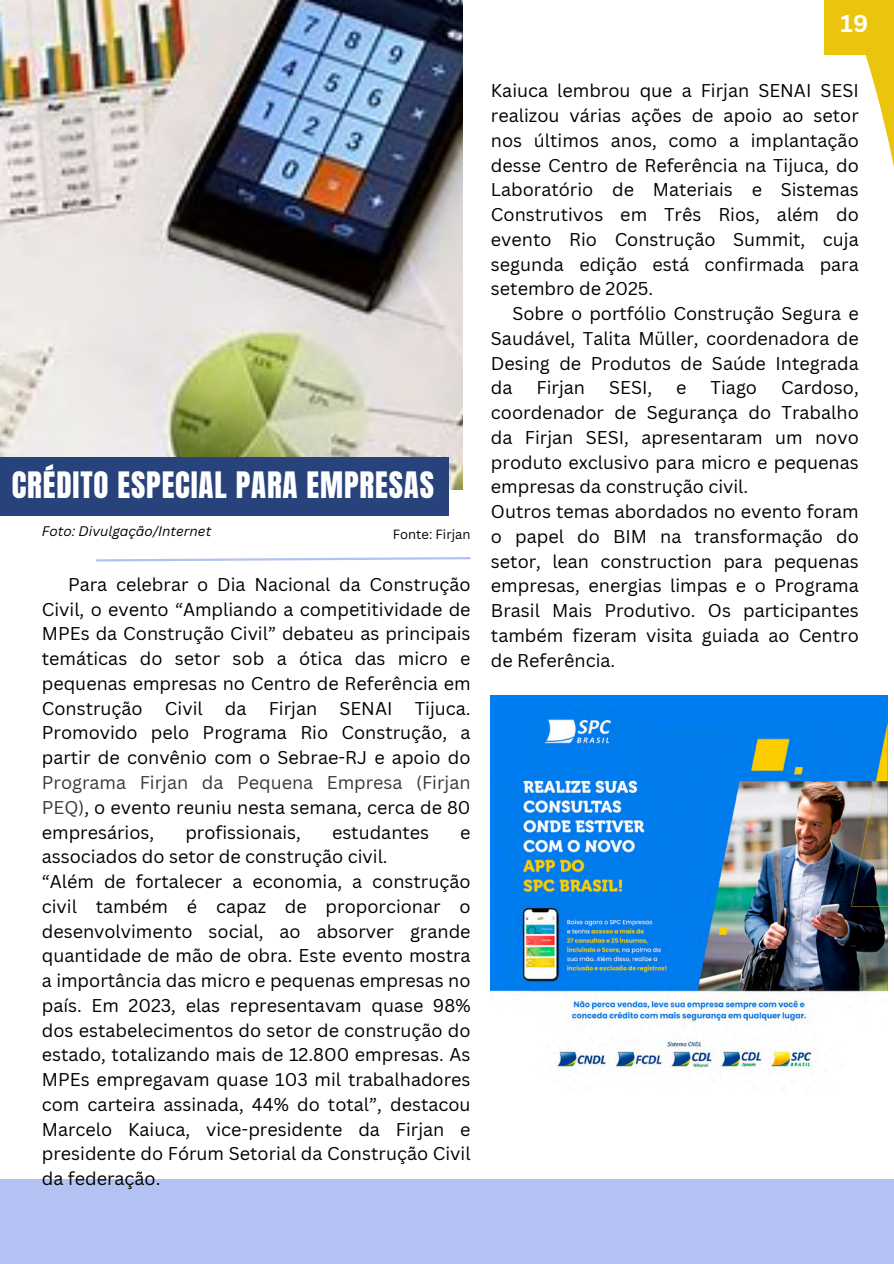
<style>
.page{position:relative;width:894px;height:1264px;background:#fff}
.page>*{position:absolute;margin:0;border:0;box-sizing:border-box;transform-origin:0 0}
.t1{font:30.9px "Anton";letter-spacing:.025em;color:#fff}
.t2{font:700 23.7px "Canva Sans";color:#fff}
.t3{font:18px/24.8px "Canva Sans";color:#000}
.t4{font:italic 13.5px "Canva Sans";color:#000}
.t5{font:13.05px "Canva Sans";color:#000}
.s1{color:#393939}
</style>
<div class="page">
<svg style="left:96px;top:557px;width:375px;height:5px"></svg>
<img style="left:0;top:0;width:462px;height:489px">
<svg style="left:865px;top:55px;width:28px;height:108px"></svg>
<div style="left:823px;top:0;width:70px;height:55px;background:#ebc50d"></div>
<svg style="left:490px;top:754px;width:1px;height:15px"></svg>
<div style="left:0;top:1179px;width:893px;height:84px;background:#b3c2f2"></div>
<img style="left:491px;top:695px;width:396px;height:373px">
<div style="left:0;top:457px;width:448px;height:59px;background:#28437c"></div>
<p class="t1" style="left:12px;top:463px;width:423px">CRÉDITO ESPECIAL PARA EMPRESAS</p>
<h3 class="t4" style="left:42px;top:521px;width:171px">Foto: Divulgação/Internet</h3>
<h1 class="t5" style="left:392px;top:525px;width:79px">Fonte: Firjan</h1>
<p class="t3" style="left:42px;top:571px;width:430px;text-align:justify;text-indent:26px">Para celebrar o Dia Nacional da Construção Civil, o evento “Ampliando a competitividade de MPEs da Construção Civil” debateu as principais temáticas do setor sob a ótica das micro e pequenas empresas no Centro de Referência em Construção Civil da Firjan SENAI Tijuca.<br>Promovido pelo Programa Rio Construção, a partir de convênio com o Sebrae-RJ e apoio do <span class="s1">Programa Firjan da Pequena Empresa (Firjan PEQ)</span>, o evento reuniu nesta semana, cerca de 80 empresários,</p>
<p class="t3" style="left:185px;top:819px;width:117px">profissionais,</p>
<p class="t3" style="left:332px;top:819px;width:99px">estudantes</p>
<p class="t3" style="left:460px;top:819px;width:12px">e</p>
<p class="t3" style="left:42px;top:844px;width:430px">associados do setor de construção civil.<br>“Além de fortalecer a economia, a construção civil também é capaz de proporcionar o desenvolvimento social, ao absorver grande quantidade de mão de obra. Este evento mostra a importância das micro e pequenas empresas no país. Em 2023, elas representavam quase 98% dos estabelecimentos do setor de construção do estado, totalizando mais de 12.800 empresas. As MPEs empregavam quase 103 mil trabalhadores com carteira assinada, 44% do total”, destacou Marcelo Kaiuca, vice-presidente da Firjan e presidente do Fórum Setorial da Construção Civil da federação.</p>
<h3 class="t2" style="left:840px;top:6px;width:29px">19</h3>
<p class="t3" style="left:491px;top:78px;width:369px">Kaiuca lembrou que a Firjan SENAI SESI</p>
<p class="t3" style="left:491px;top:103px;width:369px">realizou várias ações de apoio ao setor</p>
<p class="t3" style="left:491px;top:127px;width:369px">nos últimos anos, como a implantação</p>
<p class="t3" style="left:491px;top:152px;width:369px">desse Centro de Referência na Tijuca, do</p>
<p class="t3" style="left:491px;top:177px;width:369px">Laboratório de Materiais e Sistemas</p>
<p class="t3" style="left:491px;top:202px;width:369px">Construtivos em Três Rios, além do</p>
<p class="t3" style="left:491px;top:226px;width:369px">evento Rio Construção Summit, cuja</p>
<p class="t3" style="left:491px;top:251px;width:369px">segunda edição está confirmada para</p>
<p class="t3" style="left:491px;top:276px;width:164px">setembro de 2025.</p>
<p class="t3" style="left:512px;top:301px;width:348px">Sobre o portfólio Construção Segura e</p>
<p class="t3" style="left:491px;top:325px;width:369px">Saudável, Talita Müller, coordenadora de</p>
<p class="t3" style="left:491px;top:350px;width:369px">Desing de Produtos de Saúde Integrada</p>
<p class="t3" style="left:491px;top:375px;width:23px">da</p>
<p class="t3" style="left:536px;top:375px;width:50px">Firjan</p>
<p class="t3" style="left:609px;top:375px;width:45px">SESI,</p>
<p class="t3" style="left:676px;top:375px;width:12px">e</p>
<p class="t3" style="left:710px;top:375px;width:48px">Tiago</p>
<p class="t3" style="left:491px;top:375px;width:369px;text-indent:290px">Cardoso, coordenador de Segurança do Trabalho da Firjan SESI, apresentaram um novo produto exclusivo para micro e pequenas empresas da construção civil.<br>Outros temas abordados no evento foram o papel do BIM na transformação do setor, lean construction para pequenas empresas, energias limpas e o Programa Brasil Mais Produtivo. Os participantes também fizeram visita guiada ao Centro de Referência.</p>
</div>
